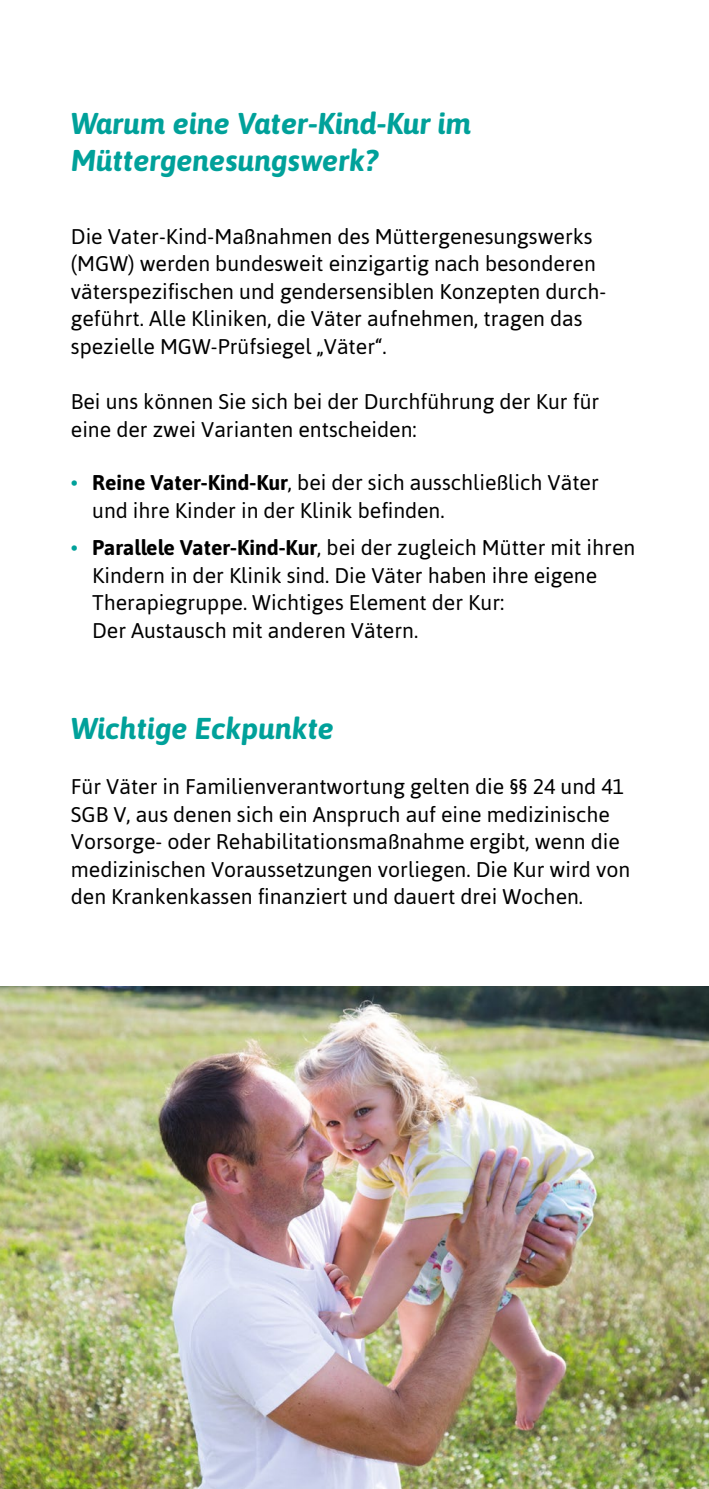
<style>
.page{position:relative;width:709px;height:1489px;background:#fff}
.page>*{position:absolute;margin:0;border:0;box-sizing:border-box;transform-origin:0 0}
.Headline_1{font:italic 700 30px/37.5px "Asap";color:#00a19a}
.Fließtext_8_5pt{font:21.25px/27.5px "Asap";color:#000}
.Liste_8_5pt{font:21.25px/27.5px "Asap";color:#000}
.s1{color:#00a19a}
.s2{font-weight:700}
</style>
<div class="page">
<img style="left:1px;top:986px;width:708px;height:502px">
<img style="left:0;top:986px;width:1px;height:502px">
<h1 class="Headline_1" style="left:71px;top:103px;width:402px">Warum eine Vater-Kind-Kur im<br>Müttergenesungswerk?</h1>
<p class="Fließtext_8_5pt" style="left:71px;top:222px;width:537px">Die Vater-Kind-Maßnahmen des Müttergenesungswerks (MGW) werden bundesweit einzigartig nach besonderen väterspezifischen und gendersensiblen Konzepten durch&shy;geführt. Alle Kliniken, die Väter aufnehmen, tragen das spezielle MGW-Prüfsiegel „Väter“.</p>
<p class="Fließtext_8_5pt" style="left:71px;top:387px;width:530px">Bei uns können Sie sich bei der Durchführung der Kur für eine der zwei Varianten entscheiden:</p>
<p class="Liste_8_5pt" style="left:92px;top:469px;width:508px;text-indent:-21px"><span class="s1">•</span> <span class="s2">Reine Vater-Kind-Kur</span>, bei der sich ausschließlich Väter und ihre Kinder in der Klinik befinden.</p>
<p class="Liste_8_5pt" style="left:92px;top:534px;width:544px;text-indent:-21px"><span class="s1">•</span> <span class="s2">Parallele Vater-Kind-Kur</span>, bei der zugleich Mütter mit ihren Kindern in der Klinik sind. Die Väter haben ihre eigene Therapiegruppe. Wichtiges Element der Kur:<br>Der Austausch mit anderen Vätern.</p>
<h1 class="Headline_1" style="left:71px;top:708px;width:265px">Wichtige Eckpunkte</h1>
<p class="Fließtext_8_5pt" style="left:71px;top:772px;width:561px">Für Väter in Familienverantwortung gelten die §§ 24 und 41<br>SGB V, aus denen sich ein Anspruch auf eine medizinische Vorsorge- oder Rehabilitationsmaßnahme ergibt, wenn die medizinischen Voraussetzungen vorliegen. Die Kur wird von den Krankenkassen finanziert und dauert drei Wochen.</p>
</div>
